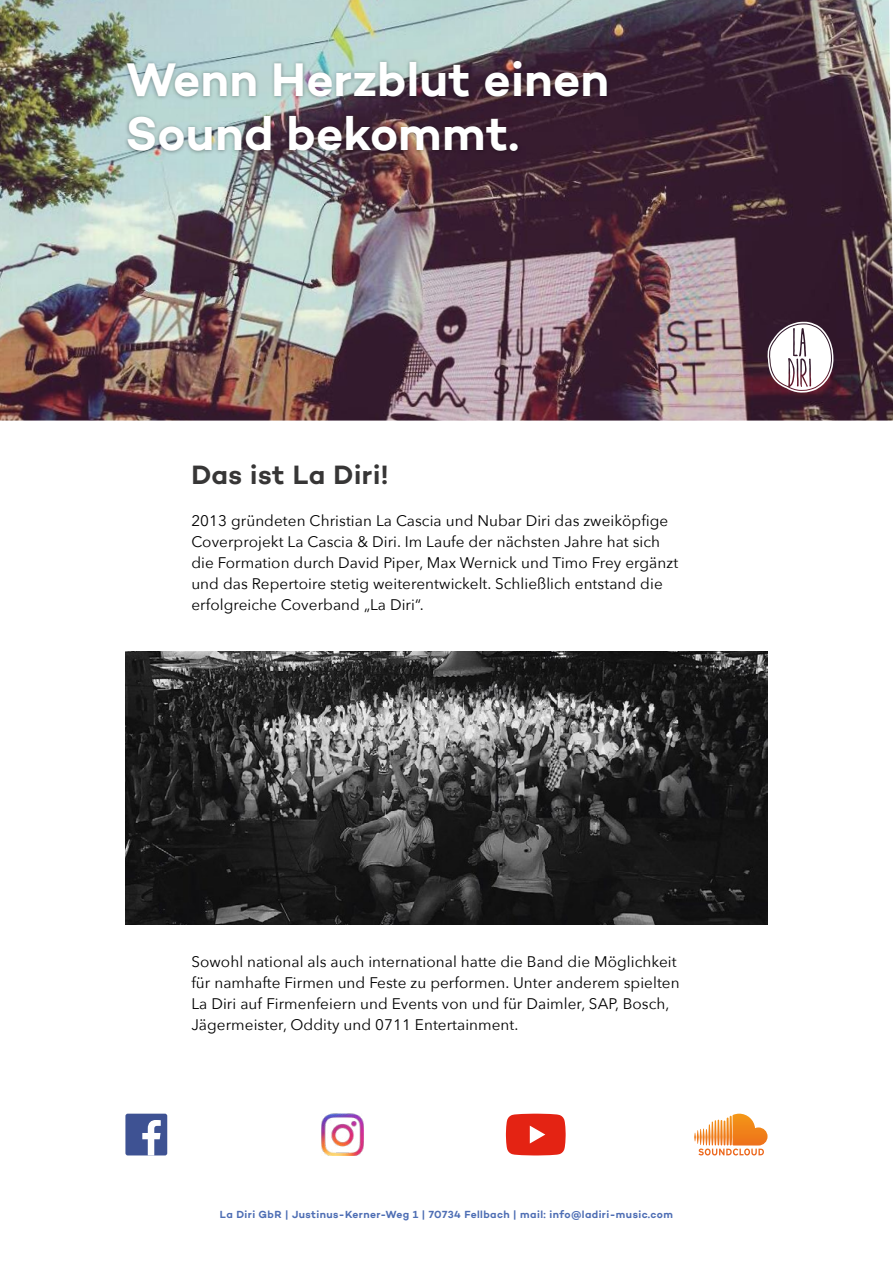
<style>
.page{position:relative;width:893px;height:1263px;background:#fff}
.page>*{position:absolute;margin:0;border:0;box-sizing:border-box;transform-origin:0 0}
.t1{font:600 48px/54px "Campton";letter-spacing:.005em;color:#fff}
.t2{font:600 27px "Campton";letter-spacing:.02em;color:#373636}
.t3{font:15.3px/21px "Avenir Next";letter-spacing:.005em;color:#000}
.t4{font:600 10.5px "Campton";letter-spacing:.04em;color:#4e6eb4}
</style>
<div class="page">
<img style="left:0;top:0;width:893px;height:421px">
<div style="left:123px;top:57px;width:488px;height:99px;background:#000;opacity:.35"></div>
<img style="left:125px;top:652px;width:642px;height:273px">
<svg style="left:767px;top:322px;width:66px;height:71px"></svg>
<div style="left:125px;top:1114px;width:42px;height:41px;background:#3e5293;border-radius:2px"></div>
<svg style="left:142px;top:1120px;width:19px;height:35px"></svg>
<img style="left:321px;top:1114px;width:43px;height:42px">
<svg style="left:506px;top:1114px;width:60px;height:41px;background:#e63a2c"></svg>
<svg style="left:694px;top:1114px;width:73px;height:41px"></svg>
<h1 class="t1" style="left:125px;top:52px;width:485px">Wenn Herzblut einen<br>Sound bekommt.</h1>
<h2 class="t2" style="left:191px;top:457px;width:199px">Das ist La Diri!</h2>
<p class="t3" style="left:191px;top:509px;width:488px">2013 gründeten Christian La Cascia und Nubar Diri das zweiköpfige Coverprojekt La Cascia &amp; Diri. Im Laufe der nächsten Jahre hat sich die Formation durch David Piper, Max Wernick und Timo Frey ergänzt und das Repertoire stetig weiterentwickelt. Schließlich entstand die erfolgreiche Coverband „La Diri“.</p>
<p class="t3" style="left:191px;top:950px;width:490px">Sowohl national als auch international hatte die Band die Möglichkeit für namhafte Firmen und Feste zu performen. Unter anderem spielten La Diri auf Firmenfeiern und Events von und für Daimler, SAP, Bosch, Jägermeister, Oddity und 0711 Entertainment.</p>
<p class="t4" style="left:220px;top:1207px;width:455px">La Diri GbR | Justinus-Kerner-Weg 1 | 70734 Fellbach | mail: info@ladiri-music.com</p>
</div>
